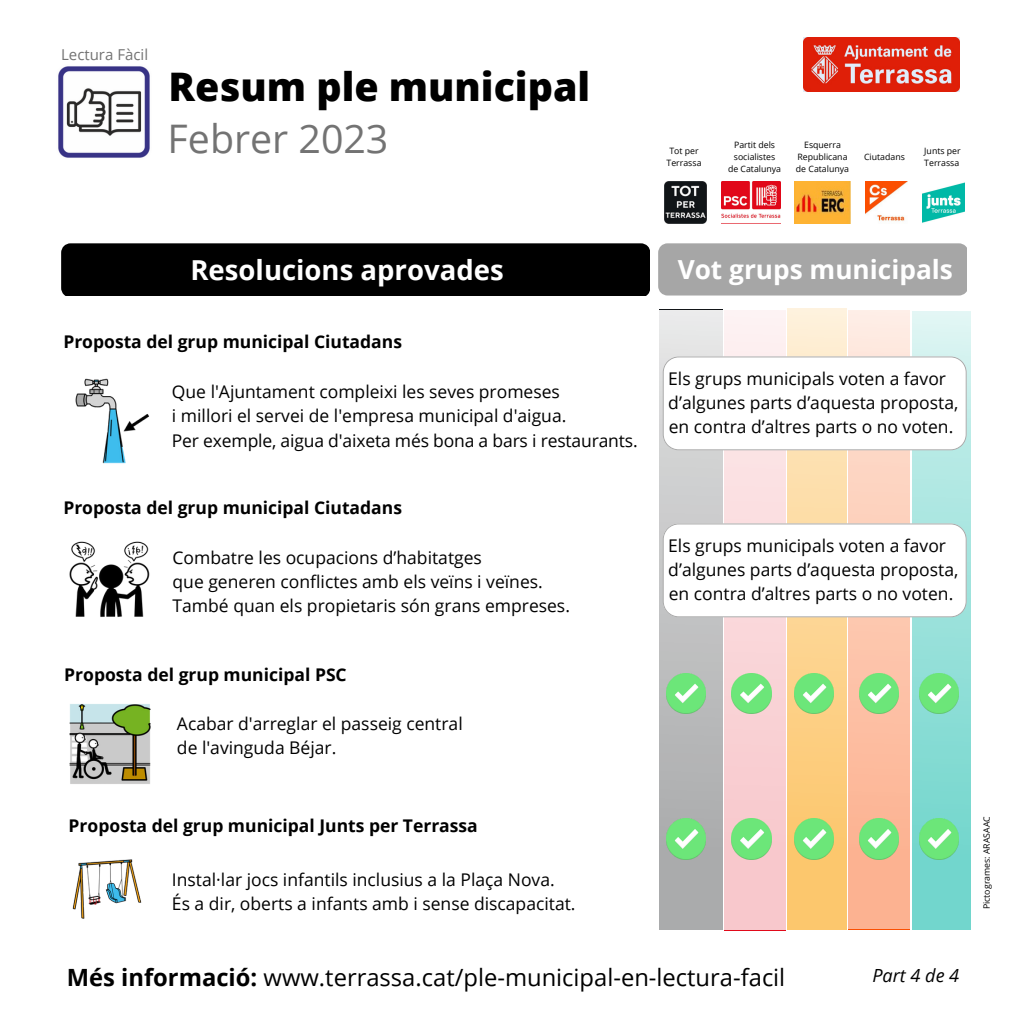
<style>
.page{position:relative;width:1013px;height:1013px;background:#fff}
.page>*{position:absolute;margin:0;border:0;box-sizing:border-box;transform-origin:0 0}
.t1{font:800 39.38px "Open Sans";color:#000}
.t2{font:39.38px "Open Sans";color:#737373}
.t3{font:700 27.5px "Open Sans";color:#fff}
.t4{font:700 26.25px "Open Sans";color:#fff}
.t5{font:23.75px "Open Sans";color:#000}
.t6{font:italic 18.12px "Open Sans";color:#000}
.t7{font:17.5px/24.4px "Open Sans";color:#000}
.t8{font:700 17.5px "Open Sans";color:#000}
.t9{font:15px "Open Sans";color:#737373}
.t10{font:8.75px/11.6px "Open Sans";color:#000;text-align:center}
.s1{font-weight:700}
</style>
<div class="page">
<img style="left:803px;top:38px;width:156px;height:53px">
<img style="left:722px;top:181px;width:58px;height:43px">
<img style="left:922px;top:182px;width:42px;height:41px">
<img style="left:865px;top:181px;width:42px;height:40px">
<img style="left:794px;top:181px;width:56px;height:43px">
<img style="left:664px;top:181px;width:43px;height:43px">
<div style="left:658px;top:243px;width:308px;height:52px;background:#a6a6a6"></div>
<div style="left:61px;top:243px;width:589px;height:52px;background:#000"></div>
<img style="left:75px;top:378px;width:74px;height:86px">
<img style="left:69px;top:541px;width:81px;height:76px">
<img style="left:70px;top:704px;width:80px;height:80px">
<div style="left:659px;top:310px;width:63px;height:619px;background:linear-gradient(to bottom,#e3e4e4,#a2a3a5)"></div>
<img style="left:58px;top:66px;width:92px;height:92px">
<svg style="left:662px;top:308px;width:309px;height:623px"></svg>
<img style="left:72px;top:859px;width:70px;height:60px">
<img style="left:666px;top:673px;width:40px;height:40px">
<img style="left:732px;top:673px;width:39px;height:40px">
<img style="left:859px;top:673px;width:39px;height:40px">
<img style="left:919px;top:673px;width:39px;height:40px">
<img style="left:794px;top:673px;width:39px;height:40px">
<img style="left:666px;top:818px;width:40px;height:41px">
<img style="left:732px;top:818px;width:39px;height:41px">
<img style="left:859px;top:818px;width:39px;height:41px">
<img style="left:919px;top:818px;width:39px;height:41px">
<img style="left:794px;top:818px;width:39px;height:41px">
<p class="t9" style="left:61px;top:44px;width:88px">Lectura Fàcil</p>
<h1 class="t1" style="left:168px;top:59px;width:423px">Resum ple municipal</h1>
<h1 class="t2" style="left:168px;top:111px;width:222px">Febrer 2023</h1>
<p class="t10" style="left:666px;top:145px;width:36px">Tot per<br>Terrassa</p>
<p class="t10" style="left:728px;top:139px;width:55px">Partit dels socialistes de Catalunya</p>
<p class="t10" style="left:864px;top:151px;width:42px">Ciutadans</p>
<p class="t10" style="left:924px;top:145px;width:38px;text-align:left">Junts per<br>Terrassa</p>
<p class="t10" style="left:796px;top:139px;width:55px">Esquerra<br>Republicana de Catalunya</p>
<h2 class="t3" style="left:190px;top:251px;width:315px">Resolucions aprovades</h2>
<h3 class="t4" style="left:677px;top:251px;width:277px">Vot grups municipals</h3>
<p class="t8" style="left:63px;top:329px;width:340px">Proposta del grup municipal Ciutadans</p>
<p class="t7" style="left:172px;top:379px;width:467px">Que l'Ajuntament compleixi les seves promeses<br>i millori el servei de l'empresa municipal d'aigua.<br>Per exemple, aigua d'aixeta més bona a bars i restaurants.</p>
<p class="t8" style="left:63px;top:495px;width:340px">Proposta del grup municipal Ciutadans</p>
<p class="t7" style="left:172px;top:544px;width:399px">Combatre les ocupacions d’habitatges<br>que generen conflictes amb els veïns i veïnes.<br>També quan els propietaris són grans empreses.</p>
<p class="t8" style="left:64px;top:662px;width:284px">Proposta del grup municipal PSC</p>
<p class="t7" style="left:177px;top:711px;width:287px">Acabar d'arreglar el passeig central de l'avinguda Béjar.</p>
<p class="t8" style="left:69px;top:813px;width:410px">Proposta del grup municipal Junts per Terrassa</p>
<p class="t7" style="left:172px;top:866px;width:405px">Instal·lar jocs infantils inclusius a la Plaça Nova.<br>És a dir, oberts a infants amb i sense discapacitat.</p>
<p class="t7" style="left:668px;top:365px;width:292px">Els grups municipals voten a favor d’algunes parts d’aquesta proposta, en contra d’altres parts o no voten.</p>
<p class="t7" style="left:668px;top:532px;width:292px">Els grups municipals voten a favor d’algunes parts d’aquesta proposta, en contra d’altres parts o no voten.</p>
<h3 class="t5" style="left:67px;top:960px;width:720px"><span class="s1">Més informació:</span> www.terrassa.cat/ple-municipal-en-lectura-facil</h3>
<p class="t6" style="left:872px;top:962px;width:88px">Part 4 de 4</p>
<p class="t10" style="left:980px;top:909px;width:94px;rotate:-90deg">Pictogrames: ARASAAC</p>
</div>
